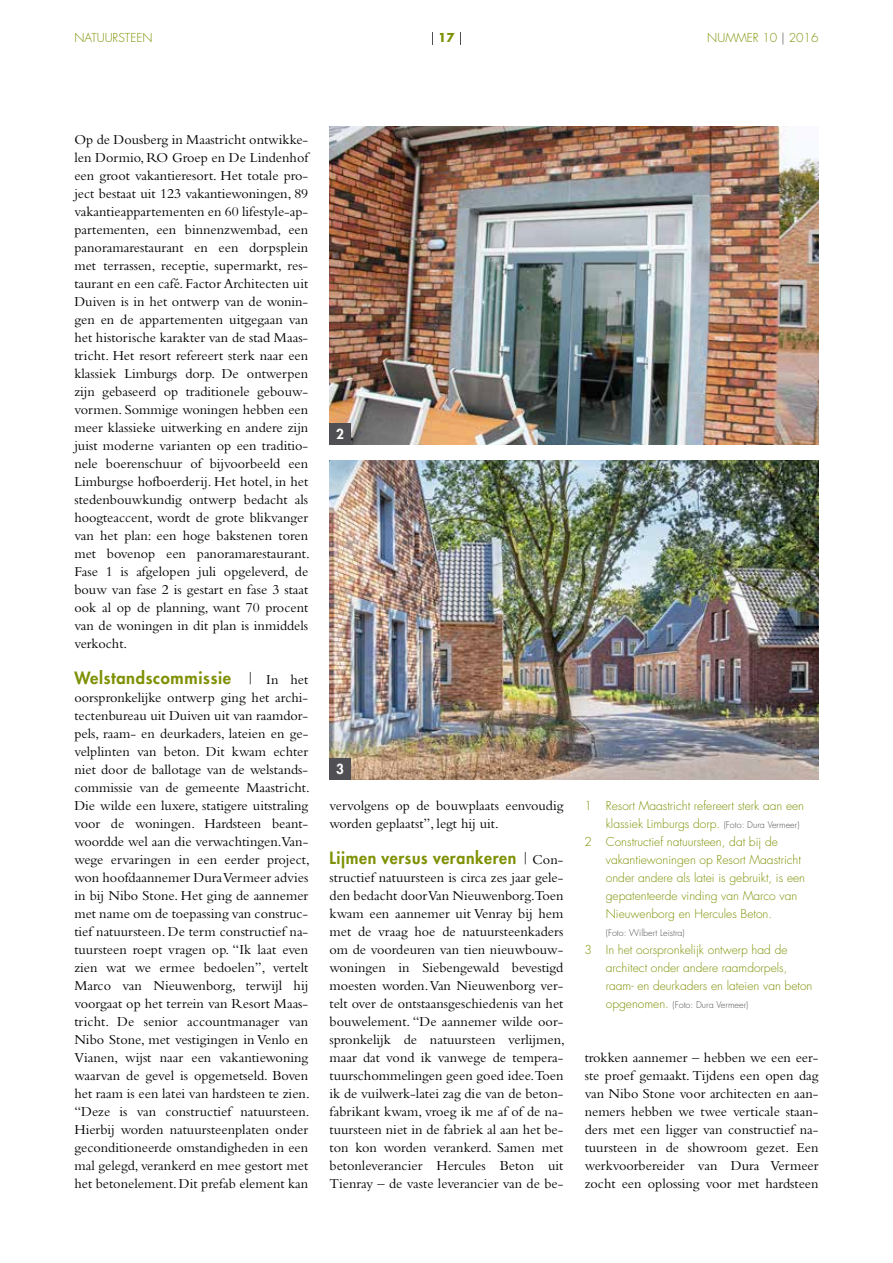
<style>
.page{position:relative;width:893px;height:1263px;background:#fff}
.page>*{position:absolute;margin:0;border:0;box-sizing:border-box;transform-origin:0 0}
.t1{font:800 16.5px "Futura Std";letter-spacing:.04em;color:#7f9104;scale:.96 1}
.t2{font:800 16.5px "Futura Std";letter-spacing:.04em;color:#7f9104}
.t3{font:14.25px/18px "Bembo Std";color:#000;text-align:justify}
.t4{font:800 13.5px "Futura Std";color:#fff}
.t5{font:300 12px/18px "Futura Std";color:#7f9104}
.t6{font:700 12px "Futura Std";color:#7f9104}
.t7{font:300 9px "Futura Std";color:#505054}
.s1{color:#505054}
.s2{font-family:"Bembo Std";font-weight:400;font-size:14.25px;color:#000}
.s3{font-size:9px;color:#505054}
.s4{font-size:12px;color:#7f9104}
</style>
<div class="page">
<svg style="left:432px;top:32px;width:1px;height:13px"></svg>
<svg style="left:460px;top:32px;width:1px;height:13px"></svg>
<img style="left:330px;top:460px;width:489px;height:319px">
<img style="left:330px;top:126px;width:489px;height:319px">
<div style="left:330px;top:758px;width:21px;height:22px;background:#505054"></div>
<div style="left:330px;top:424px;width:21px;height:21px;background:#505054"></div>
<p class="t5" style="left:75px;top:29px;width:80px">natuursteen</p>
<p class="t6" style="left:438px;top:30px;width:18px">17</p>
<p class="t5" style="left:707px;top:29px;width:113px">Nummer 10 <span class="s1">|</span> 2016</p>
<p class="t3" style="left:74px;top:130px;width:237px">Op de Dousberg in Maastricht ontwikke&shy;len Dormio, RO Groep en De Lindenhof een groot vakantieresort. Het totale pro&shy;ject bestaat uit 123 vakantiewoningen, 89 vakantieappartementen en 60 lifestyle-ap&shy;partementen, een binnenzwembad, een panoramarestaurant en een dorpsplein met terrassen, receptie, supermarkt, res&shy;taurant en een café. Factor Architecten uit Duiven is in het ontwerp van de wonin&shy;gen en de appartementen uitgegaan van het historische karakter van de stad Maas&shy;tricht. Het resort refereert sterk naar een klassiek Limburgs dorp. De ontwerpen zijn gebaseerd op traditionele gebouw&shy;vormen. Sommige woningen hebben een meer klassieke uitwerking en andere zijn juist moderne varianten op een traditio&shy;nele boerenschuur of bijvoorbeeld een Limburgse hofboerderij. Het hotel, in het stedenbouwkundig ontwerp bedacht als hoogteaccent, wordt de grote blikvanger van het plan: een hoge bakstenen toren met bovenop een panoramarestaurant.<br>Fase 1 is afgelopen juli opgeleverd, de bouw van fase 2 is gestart en fase 3 staat ook al op de planning, want 70 procent van de woningen in dit plan is inmiddels verkocht.</p>
<p class="t2" style="left:74px;top:667px;width:235px">Welstandscommissie <sup>|</sup> <span class="s2">In het</span></p>
<p class="t3" style="left:74px;top:688px;width:237px">oorspronkelijke ontwerp ging het archi&shy;tectenbureau uit Duiven uit van raamdor&shy;pels, raam- en deurkaders, lateien en ge&shy;velplinten van beton. Dit kwam echter niet door de ballotage van de welstands&shy;commissie van de gemeente Maastricht.<br>Die wilde een luxere, statigere uitstraling voor de woningen. Hardsteen beant&shy;woordde wel aan die verwachtingen.Van&shy;wege ervaringen in een eerder project, won hoofdaannemer Dura Vermeer advies in bij Nibo Stone. Het ging de aannemer met name om de toepassing van construc&shy;tief natuursteen. De term constructief na&shy;tuursteen roept vragen op. “Ik laat even zien wat we ermee bedoelen”, vertelt Marco van Nieuwenborg, terwijl hij voorgaat op het terrein van Resort Maas&shy;tricht. De senior accountmanager van Nibo Stone, met vestigingen in Venlo en Vianen, wijst naar een vakantiewoning waarvan de gevel is opgemetseld. Boven het raam is een latei van hardsteen te zien. “Deze is van constructief natuursteen.<br>Hierbij worden natuursteenplaten onder geconditioneerde omstandigheden in een mal gelegd, verankerd en mee gestort met het betonelement. Dit prefab element kan</p>
<p class="t4" style="left:336px;top:426px;width:9px">2</p>
<p class="t4" style="left:336px;top:761px;width:9px">3</p>
<p class="t3" style="left:330px;top:796px;width:235px">vervolgens op de bouwplaats eenvoudig worden geplaatst”, legt hij uit.</p>
<p class="t1" style="left:330px;top:847px;width:245px">Lijmen versus verankeren <sup>|</sup> <span class="s2">Con-</span></p>
<p class="t3" style="left:330px;top:868px;width:237px">structief natuursteen is circa zes jaar gele&shy;den bedacht door Van Nieuwenborg.Toen kwam een aannemer uit Venray bij hem met de vraag hoe de natuursteenkaders om de voordeuren van tien nieuwbouw&shy;woningen in Siebengewald bevestigd moesten worden. Van Nieuwenborg ver&shy;telt over de ontstaansgeschiedenis van het bouwelement. “De aannemer wilde oor&shy;spronkelijk de natuursteen verlijmen, maar dat vond ik vanwege de tempera&shy;tuurschommelingen geen goed idee.Toen ik de vuilwerk-latei zag die van de beton&shy;fabrikant kwam, vroeg ik me af of de na&shy;tuursteen niet in de fabriek al aan het be&shy;ton kon worden verankerd. Samen met betonleverancier Hercules Beton uit Tienray – de vaste leverancier van de be-</p>
<p class="t5" style="left:585px;top:797px;width:221px">1 Resort Maastricht refereert sterk aan een</p>
<p class="t5" style="left:606px;top:815px;width:195px">klassiek Limburgs dorp. <span class="s3">(Foto: Dura Vermeer)</span></p>
<p class="t5" style="left:585px;top:833px;width:195px">2 Constructief natuursteen, dat bij de</p>
<p class="t5" style="left:606px;top:851px;width:197px">vakantiewoningen op Resort Maastricht</p>
<p class="t5" style="left:606px;top:869px;width:201px">onder andere als latei is gebruikt, is een</p>
<p class="t5" style="left:606px;top:887px;width:193px">gepatenteerde vinding van Marco van</p>
<p class="t5" style="left:606px;top:905px;width:168px">N ieuwenborg en Hercules Beton.</p>
<p class="t7" style="left:606px;top:927px;width:80px">(Foto: Wilbert Leistra)</p>
<p class="t5" style="left:606px;top:941px;width:208px;text-indent:-21px">3 I n het oorspronkelijk ontwerp had de architect onder andere raamdorpels, raam- en deurkaders en lateien van beton</p>
<p class="t7" style="left:606px;top:999px;width:144px"><span class="s4">opgenomen.</span> (Foto: Dura Vermeer)</p>
<p class="t3" style="left:585px;top:1048px;width:235px">trokken aannemer – hebben we een eer&shy;ste proef gemaakt. Tijdens een open dag van Nibo Stone voor architecten en aan&shy;nemers hebben we twee verticale staan&shy;ders met een ligger van constructief na&shy;tuursteen in de showroom gezet. Een werkvoorbereider van Dura Vermeer zocht een oplossing voor met hardsteen</p>
</div>
